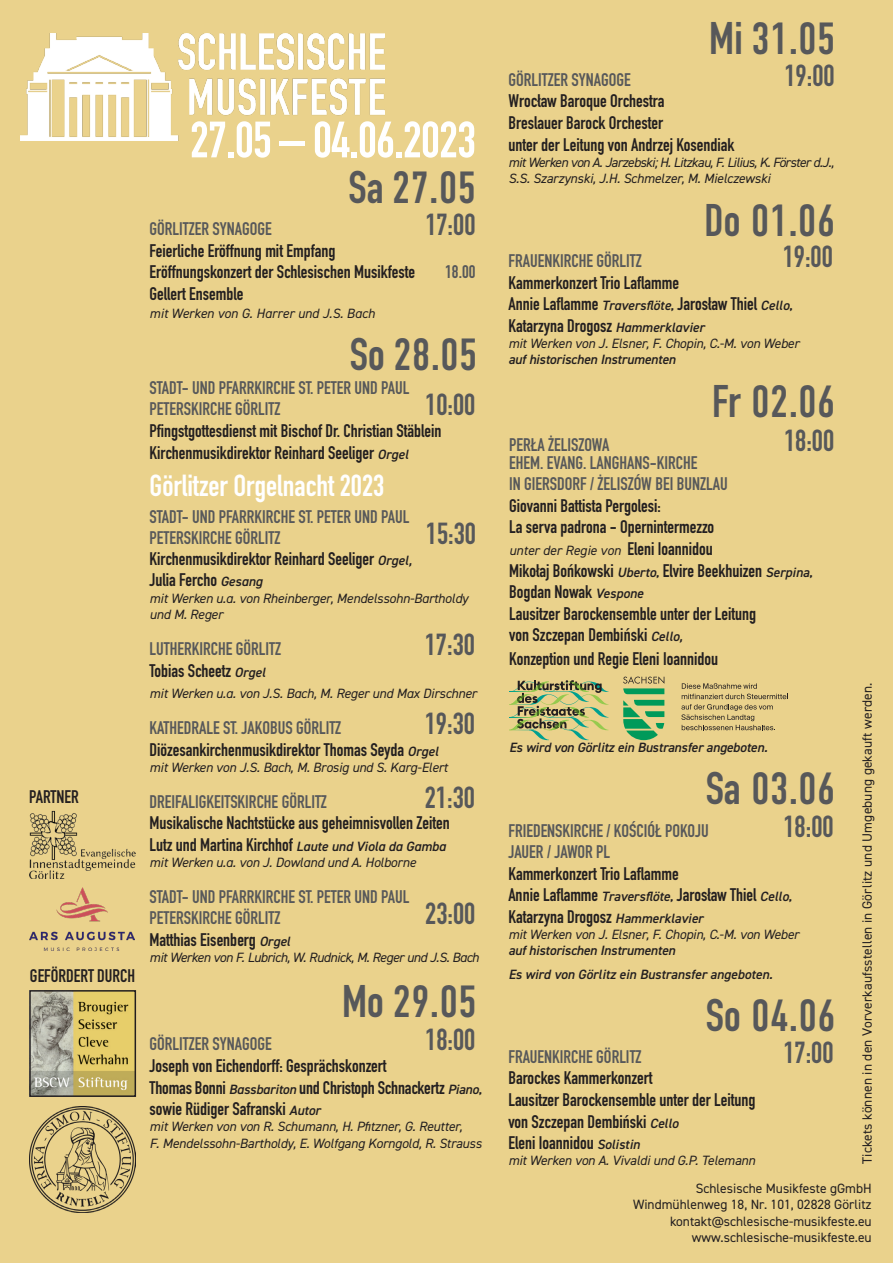
<style>
.page{position:relative;width:893px;height:1263px;background:#ead28c}
.page>*{position:absolute;margin:0;border:0;box-sizing:border-box;transform-origin:0 0}
.t1{font:700 50.25px "DIN Condensed";letter-spacing:-.01em;color:#fff}
.t2{font:45px "DIN Condensed";color:#57585a}
.t3{font:700 30px "DIN Condensed";color:#57585a}
.t4{font:700 30px "DIN Condensed";color:#fff}
.t5{font:700 18px/21.6px "DIN Condensed";color:#231f20}
.t6{font:700 18px/21px "DIN Condensed";color:#57585a}
.t7{font:italic 13.5px/16.2px "DIN2014";letter-spacing:-.01em;color:#231f20}
.t8{font:13.5px "DIN2014";color:#231f20}
.t9{font:italic 600 13.5px "DIN2014";letter-spacing:-.01em;color:#231f20}
.t10{font:italic 13.5px "DIN2014";letter-spacing:-.04em;color:#231f20}
.t11{font:italic 13.5px "DIN2014";letter-spacing:-.03em;color:#231f20}
.s1{font-weight:700}
.s2{font-family:"DIN2014";font-weight:600;font-style:italic;font-size:13.5px}
.s3{font-family:"DIN Condensed";font-weight:700;font-style:normal;font-size:18px}
.s4{font-weight:600}
</style>
<div class="page">
<img style="left:32px;top:993px;width:101px;height:101px">
<div style="left:29px;top:990px;width:107px;height:107px;border:2px solid #231f20"></div>
<img style="left:30px;top:1106px;width:106px;height:106px">
<img style="left:182px;top:34px;width:202px;height:82px">
<img style="left:21px;top:34px;width:161px;height:107px">
<img style="left:30px;top:888px;width:104px;height:63px">
<img style="left:30px;top:811px;width:106px;height:68px">
<svg style="left:509px;top:680px;width:99px;height:60px"></svg>
<svg style="left:623px;top:700px;width:41px;height:40px"></svg>
<svg style="left:623px;top:676px;width:41px;height:18px"></svg>
<svg style="left:681px;top:683px;width:107px;height:47px"></svg>
<p class="t5" style="left:29px;top:785px;width:51px">PARTNER</p>
<p class="t5" style="left:30px;top:965px;width:107px">GEFÖRDERT DURCH</p>
<p class="t1" style="left:190px;top:106px;width:287px">27.05 – 04.06.2023</p>
<p class="t2" style="left:348px;top:162px;width:129px"><span class="s1">Sa</span> 27.05</p>
<p class="t6" style="left:150px;top:218px;width:124px">GÖRLITZER SYNAGOGE</p>
<p class="t3" style="left:425px;top:204px;width:52px">17:00</p>
<p class="t5" style="left:150px;top:239px;width:187px">Feierliche Eröffnung mit Empfang</p>
<p class="t5" style="left:150px;top:261px;width:267px">Eröffnungskonzert der Schlesischen Musikfeste</p>
<p class="t6" style="left:445px;top:261px;width:32px">18.00</p>
<p class="t5" style="left:150px;top:283px;width:96px">Gellert Ensemble</p>
<p class="t7" style="left:150px;top:305px;width:227px">mit Werken von G. Harrer und J.S. Bach</p>
<p class="t2" style="left:350px;top:329px;width:129px"><span class="s1">So</span> 28.05</p>
<p class="t6" style="left:150px;top:377px;width:261px">STADT- UND PFARRKIRCHE ST. PETER UND PAUL<br>PETERSKIRCHE GÖRLITZ</p>
<p class="t3" style="left:425px;top:385px;width:52px">10:00</p>
<p class="t5" style="left:150px;top:420px;width:293px">Pfingstgottesdienst mit Bischof Dr. Christian Stäblein</p>
<p class="t5" style="left:150px;top:441px;width:261px">Kirchenmusikdirektor Reinhard Seeliger <span class="s2">Orgel</span></p>
<p class="t4" style="left:150px;top:466px;width:236px">Görlitzer Orgelnacht 2023</p>
<p class="t6" style="left:150px;top:506px;width:261px">STADT- UND PFARRKIRCHE ST. PETER UND PAUL<br>PETERSKIRCHE GÖRLITZ</p>
<p class="t3" style="left:426px;top:513px;width:52px">15:30</p>
<p class="t5" style="left:150px;top:548px;width:264px">Kirchenmusikdirektor Reinhard Seeliger <span class="s2">Orgel,</span></p>
<p class="t5" style="left:150px;top:569px;width:115px">Julia Fercho <span class="s2">Gesang</span></p>
<p class="t7" style="left:150px;top:590px;width:320px">mit Werken u.a. von Rheinberger, Mendelssohn-Bartholdy und M. Reger</p>
<p class="t6" style="left:150px;top:638px;width:133px">LUTHERKIRCHE GÖRLITZ</p>
<p class="t3" style="left:425px;top:625px;width:52px">17:30</p>
<p class="t5" style="left:150px;top:660px;width:118px">Tobias Scheetz <span class="s2">Orgel</span></p>
<p class="t7" style="left:150px;top:685px;width:329px">mit Werken u.a. von J.S. Bach, M. Reger und Max Dirschner</p>
<p class="t6" style="left:150px;top:717px;width:193px">KATHEDRALE ST. JAKOBUS GÖRLITZ</p>
<p class="t3" style="left:425px;top:703px;width:52px">19:30</p>
<p class="t5" style="left:150px;top:738px;width:290px">Diözesankirchenmusikdirektor Thomas Seyda <span class="s2">Orgel</span></p>
<p class="t7" style="left:150px;top:759px;width:300px">mit Werken von J.S. Bach, M. Brosig und S. Karg-Elert</p>
<p class="t6" style="left:150px;top:791px;width:179px">DREIFALIGKEITSKIRCHE GÖRLITZ</p>
<p class="t3" style="left:425px;top:777px;width:52px">21:30</p>
<p class="t5" style="left:150px;top:812px;width:302px">Musikalische Nachtstücke aus geheimnisvollen Zeiten</p>
<p class="t5" style="left:150px;top:834px;width:298px">Lutz und Martina Kirchhof <span class="s2">Laute und Viola da Gamba</span></p>
<p class="t7" style="left:150px;top:854px;width:268px">mit Werken u.a. von J. Dowland und A. Holborne</p>
<p class="t6" style="left:150px;top:886px;width:261px">STADT- UND PFARRKIRCHE ST. PETER UND PAUL<br>PETERSKIRCHE GÖRLITZ</p>
<p class="t3" style="left:425px;top:893px;width:52px">23:00</p>
<p class="t5" style="left:150px;top:929px;width:142px">Matthias Eisenberg <span class="s2">Orgel</span></p>
<p class="t11" style="left:150px;top:949px;width:331px">mit Werken von F. Lubrich, W. Rudnick, M. Reger und J.S. Bach</p>
<p class="t2" style="left:342px;top:977px;width:136px"><span class="s1">Mo</span> 29.05</p>
<p class="t6" style="left:150px;top:1033px;width:124px">GÖRLITZER SYNAGOGE</p>
<p class="t3" style="left:425px;top:1020px;width:52px">18:00</p>
<p class="t5" style="left:150px;top:1055px;width:238px">Joseph von Eichendorff: Gesprächskonzert</p>
<p class="t5" style="left:150px;top:1076px;width:334px">Thomas Bonni <span class="s2">Bassbariton</span> und Christoph Schnackertz <span class="s2">Piano</span>, sowie Rüdiger Safranski <span class="s2">Autor</span></p>
<p class="t7" style="left:150px;top:1118px;width:314px">mit Werken von von R. Schumann, H. Pfitzner, G. Reutter,</p>
<p class="t7" style="left:150px;top:1134px;width:334px">F. Mendelssohn-Bartholdy, E. Wolfgang Korngold, R. Strauss</p>
<p class="t2" style="left:709px;top:13px;width:128px"><span class="s1">Mi</span> 31.05</p>
<p class="t6" style="left:508px;top:69px;width:124px">GÖRLITZER SYNAGOGE</p>
<p class="t3" style="left:784px;top:55px;width:52px">19:00</p>
<p class="t5" style="left:508px;top:90px;width:157px">Wrocław Baroque Orchestra</p>
<p class="t5" style="left:508px;top:112px;width:156px">Breslauer Barock Orchester</p>
<p class="t5" style="left:508px;top:133px;width:228px">unter der Leitung von Andrzej Kosendiak</p>
<p class="t10" style="left:508px;top:154px;width:327px">mit Werken von A. Jarzebski; H. Litzkau, F. Lilius, K. Förster d.J.,</p>
<p class="t7" style="left:508px;top:170px;width:263px">S.S. Szarzynski, J.H. Schmelzer, M. Mielczewski</p>
<p class="t2" style="left:704px;top:195px;width:132px"><span class="s1">Do</span> 01.06</p>
<p class="t6" style="left:508px;top:250px;width:135px">FRAUENKIRCHE GÖRLITZ</p>
<p class="t3" style="left:783px;top:236px;width:52px">19:00</p>
<p class="t5" style="left:508px;top:271px;width:172px">Kammerkonzert Trio Laflamme</p>
<p class="t5" style="left:508px;top:293px;width:286px">Annie Laflamme <span class="s2">Traversflöte</span>, Jarosław Thiel <span class="s2">Cello</span>,</p>
<p class="t5" style="left:508px;top:315px;width:197px">Katarzyna Drogosz <span class="s2">Hammerklavier</span></p>
<p class="t7" style="left:508px;top:335px;width:292px">mit Werken von J. Elsner, F. Chopin, C.-M. von Weber</p>
<p class="t9" style="left:508px;top:351px;width:169px">auf historischen Instrumenten</p>
<p class="t2" style="left:712px;top:377px;width:125px"><span class="s1">Fr</span> 02.06</p>
<p class="t6" style="left:509px;top:434px;width:102px">PERŁA ŻELISZOWA</p>
<p class="t3" style="left:784px;top:420px;width:52px">18:00</p>
<p class="t6" style="left:509px;top:452px;width:190px">EHEM. EVANG. LANGHANS-KIRCHE</p>
<p class="t6" style="left:509px;top:473px;width:220px">IN GIERSDORF / ŻELISZÓW BEI BUNZLAU</p>
<p class="t5" style="left:509px;top:494px;width:153px">Giovanni Battista Pergolesi:</p>
<p class="t5" style="left:509px;top:516px;width:207px">La serva padrona - Opernintermezzo</p>
<p class="t7" style="left:509px;top:542px;width:205px">unter der Regie von <span class="s3">Eleni Ioannidou</span></p>
<p class="t5" style="left:509px;top:559px;width:305px">Mikołaj Bońkowski <span class="s2">Uberto</span>, Elvire Beekhuizen <span class="s2">Serpina</span>,<br>Bogdan Nowak <span class="s2">Vespone</span></p>
<p class="t5" style="left:509px;top:602px;width:249px">Lausitzer Barockensemble unter der Leitung</p>
<p class="t5" style="left:509px;top:624px;width:175px">von Szczepan Dembiński <span class="s2">Cello,</span></p>
<p class="t5" style="left:509px;top:648px;width:210px">Konzeption und Regie Eleni Ioannidou</p>
<p class="t9" style="left:509px;top:738px;width:260px">Es wird von Görlitz ein Bustransfer angeboten.</p>
<p class="t2" style="left:706px;top:764px;width:132px"><span class="s1">Sa</span> 03.06</p>
<p class="t6" style="left:508px;top:820px;width:202px">FRIEDENSKIRCHE / KOŚCIÓŁ POKOJU</p>
<p class="t3" style="left:783px;top:806px;width:52px">18:00</p>
<p class="t6" style="left:508px;top:841px;width:103px">JAUER / JAWOR PL</p>
<p class="t5" style="left:508px;top:863px;width:172px">Kammerkonzert Trio Laflamme</p>
<p class="t5" style="left:508px;top:884px;width:285px">Annie Laflamme <span class="s2">Traversflöte</span>, Jarosław Thiel <span class="s2">Cello</span>,</p>
<p class="t5" style="left:508px;top:906px;width:197px">Katarzyna Drogosz <span class="s2">Hammerklavier</span></p>
<p class="t7" style="left:508px;top:926px;width:292px">mit Werken von J. Elsner, F. Chopin, C.-M. von Weber <span class="s4">auf historischen Instrumenten</span></p>
<p class="t9" style="left:508px;top:965px;width:266px">Es wird von Görlitz ein Bustransfer angeboten.</p>
<p class="t2" style="left:706px;top:990px;width:132px"><span class="s1">So</span> 04.06</p>
<p class="t6" style="left:508px;top:1046px;width:135px">FRAUENKIRCHE GÖRLITZ</p>
<p class="t3" style="left:783px;top:1032px;width:52px">17:00</p>
<p class="t5" style="left:508px;top:1067px;width:146px">Barockes Kammerkonzert</p>
<p class="t5" style="left:508px;top:1089px;width:249px">Lausitzer Barockensemble unter der Leitung</p>
<p class="t5" style="left:508px;top:1110px;width:172px">von Szczepan Dembiński <span class="s2">Cello</span></p>
<p class="t5" style="left:508px;top:1132px;width:133px">Eleni Ioannidou <span class="s2">Solistin</span></p>
<p class="t7" style="left:508px;top:1152px;width:248px">mit Werken von A. Vivaldi und G.P. Telemann</p>
<p class="t8" style="left:859px;top:1164px;width:483px;rotate:-90deg">Tickets können in den Vorverkaufsstellen in Görlitz und Umgebung gekauft werden.</p>
<p class="t8" style="left:696px;top:1180px;width:177px">Schlesische Musikfeste gGmbH</p>
<p class="t8" style="left:633px;top:1196px;width:240px">Windmühlenweg 18, Nr. 101, 02828 Görlitz</p>
<p class="t8" style="left:670px;top:1212px;width:203px">kontakt@schlesische-musikfeste.eu</p>
<p class="t8" style="left:692px;top:1228px;width:181px">www.schlesische-musikfeste.eu</p>
</div>
